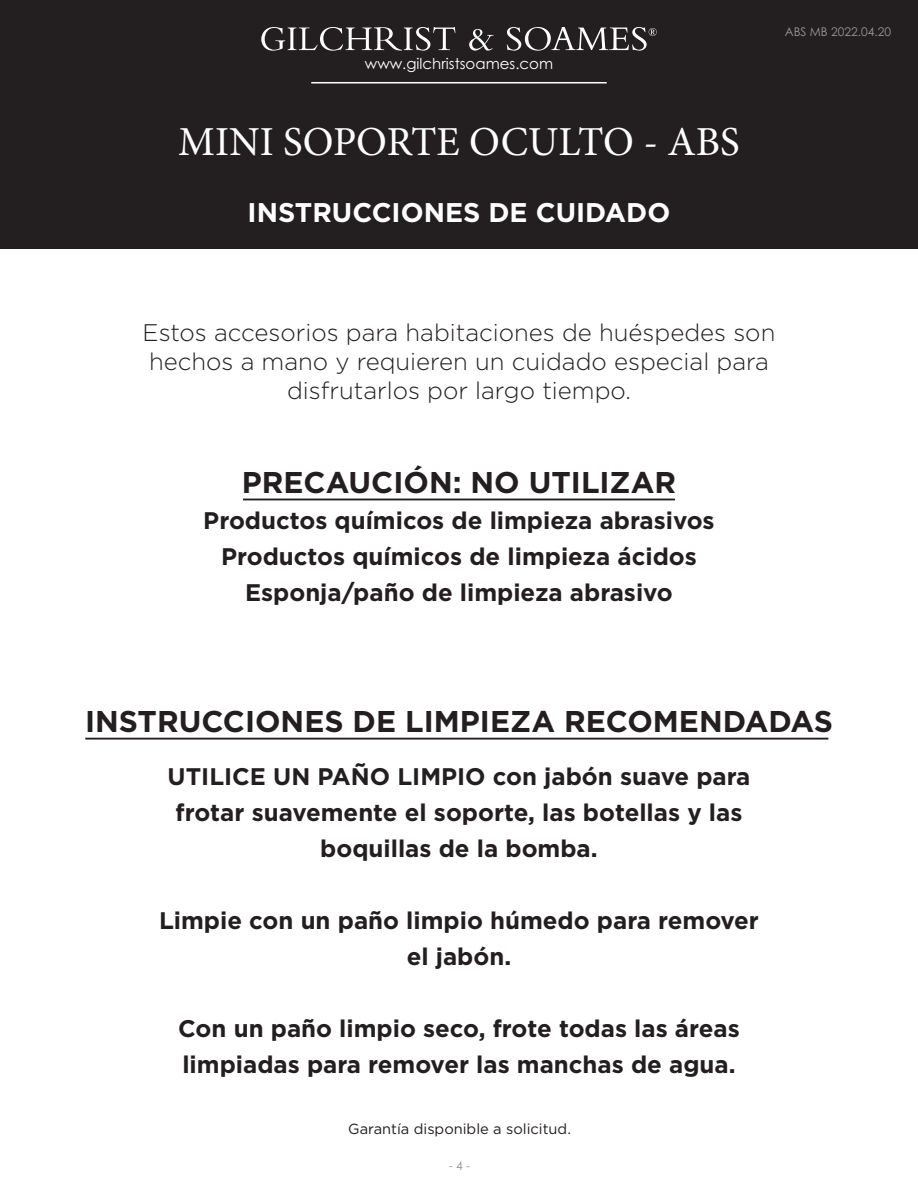
<style>
.page{position:relative;width:918px;height:1188px;background:#fff}
.page>*{position:absolute;margin:0;border:0;box-sizing:border-box;transform-origin:0 0}
.t1{font:41.25px "Minion Pro";color:#fff}
.t2{font:700 30px "Gotham";color:#231f20}
.t3{font:700 27px "Gotham";color:#fff}
.t4{font:700 24px/36px "Gotham";color:#231f20;text-align:center}
.t5{font:300 24px/28.8px "Gotham";color:#231f20;text-align:center}
.t6{font:15px "Century Gothic Pro";color:#fff}
.t7{font:14.7px "Gotham";color:#231f20}
.t8{font:12px "Century Gothic Pro";color:#939598}
</style>
<div class="page">
<div style="left:0;top:0;width:918px;height:248px;background:#231f20"></div>
<svg style="left:261px;top:27px;width:194px;height:24px"></svg>
<svg style="left:469px;top:29px;width:25px;height:22px"></svg>
<svg style="left:507px;top:27px;width:150px;height:24px"></svg>
<hr style="left:311px;top:82px;width:296px;height:1px;background:#fff">
<hr style="left:85px;top:738px;width:743px;height:2px;background:#231f20">
<hr style="left:243px;top:499px;width:432px;height:1px;background:#231f20">
<p class="t6" style="left:365px;top:54px;width:190px">www.gilchristsoames.com</p>
<h1 class="t1" style="left:178px;top:114px;width:563px">MINI SOPORTE OCULTO - ABS</h1>
<p class="t3" style="left:248px;top:195px;width:424px">INSTRUCCIONES DE CUIDADO</p>
<p class="t8" style="left:785px;top:24px;width:108px">ABS MB 2022.04.20</p>
<p class="t5" style="left:143px;top:318px;width:634px">Estos accesorios para habitaciones de huéspedes son hechos a mano y requieren un cuidado especial para disfrutarlos por largo tiempo.</p>
<p class="t2" style="left:242px;top:462px;width:436px">PRECAUCIÓN: NO UTILIZAR</p>
<p class="t4" style="left:203px;top:502px;width:513px">Productos químicos de limpieza abrasivos<br>Productos químicos de limpieza ácidos<br>Esponja/paño de limpieza abrasivo</p>
<p class="t2" style="left:85px;top:702px;width:749px">INSTRUCCIONES DE LIMPIEZA RECOMENDADAS</p>
<p class="t4" style="left:168px;top:758px;width:584px">UTILICE UN PAÑO LIMPIO con jabón suave para frotar suavemente el soporte, las botellas y las boquillas de la bomba.</p>
<p class="t4" style="left:159px;top:902px;width:601px">Limpie con un paño limpio húmedo para remover el jabón.</p>
<p class="t4" style="left:178px;top:1010px;width:563px;text-align:left">Con un paño limpio seco, frote todas las áreas limpiadas para remover las manchas de agua.</p>
<p class="t7" style="left:348px;top:1119px;width:224px">Garantía disponible a solicitud.</p>
<p class="t8" style="left:449px;top:1158px;width:23px">- 4 -</p>
</div>
